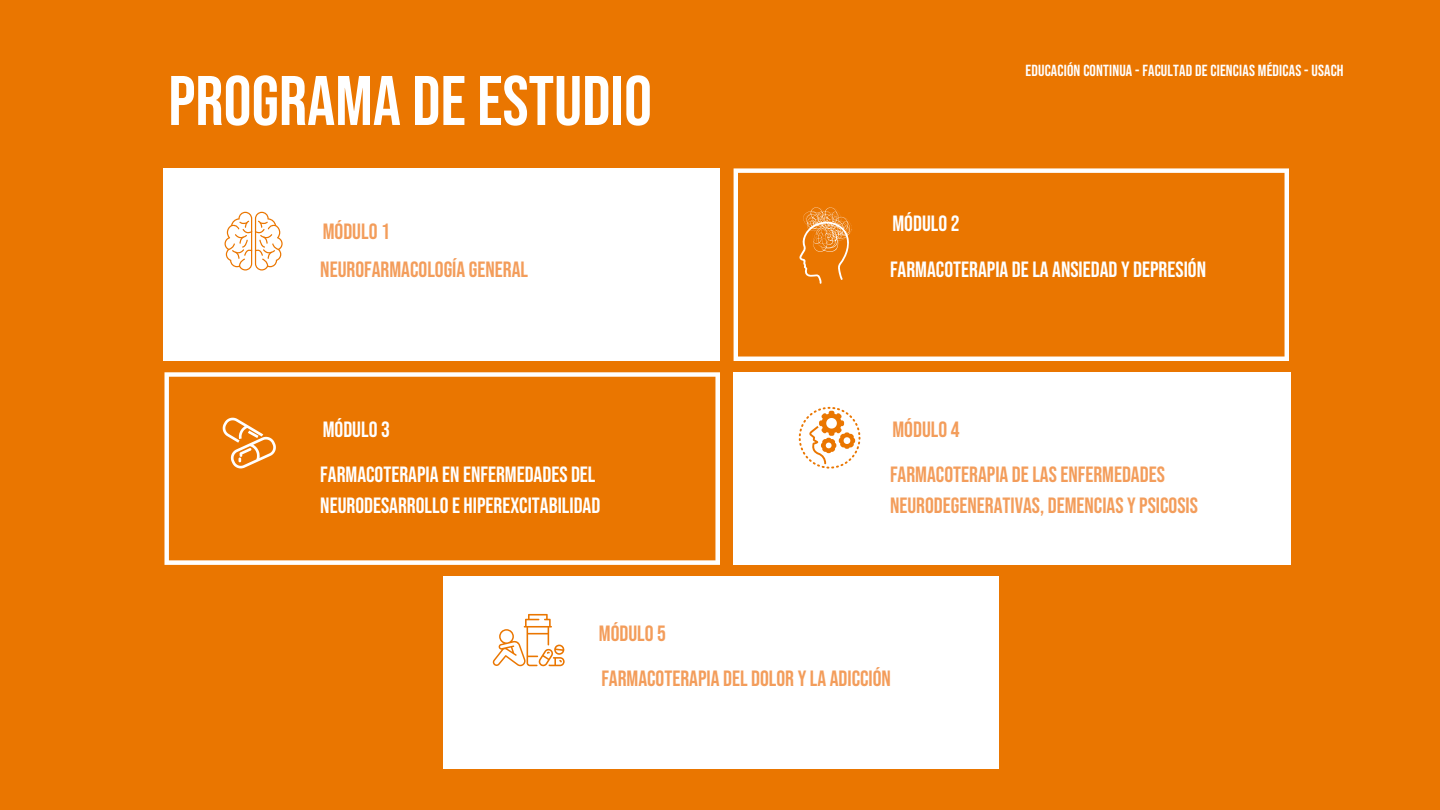
<style>
.page{position:relative;width:1440px;height:810px;background:#ea7600}
.page>*{position:absolute;margin:0;border:0;box-sizing:border-box;transform-origin:0 0}
.t1{font:70px "Bebas Neue";color:#fff}
.t2{font:22px/30.8px "Bebas Neue";color:#f39d5b}
.t3{font:22px/30.8px "Bebas Neue";color:#fff}
.t4{font:16px "Bebas Neue";letter-spacing:.01em;color:#fff}
</style>
<div class="page">
<svg style="left:164px;top:372px;width:556px;height:193px"></svg>
<svg style="left:734px;top:168px;width:555px;height:193px"></svg>
<div style="left:163px;top:168px;width:557px;height:193px;background:#fff"></div>
<div style="left:734px;top:372px;width:557px;height:193px;background:#fff"></div>
<div style="left:443px;top:576px;width:556px;height:192px;background:#fff"></div>
<svg style="left:225px;top:212px;width:57px;height:59px"></svg>
<svg style="left:799px;top:207px;width:53px;height:77px"></svg>
<svg style="left:223px;top:418px;width:53px;height:50px"></svg>
<svg style="left:799px;top:407px;width:61px;height:61px"></svg>
<svg style="left:493px;top:614px;width:72px;height:52px"></svg>
<h1 class="t1" style="left:168px;top:62px;width:485px">PROGRAMA DE ESTUDIO</h1>
<p class="t2" style="left:323px;top:217px;width:69px">MÓDULO 1</p>
<p class="t2" style="left:320px;top:255px;width:209px">NEUROFARMACOLOGÍA GENERAL</p>
<h3 class="t3" style="left:323px;top:415px;width:69px">MÓDULO 3</h3>
<h2 class="t3" style="left:320px;top:460px;width:282px">FARMACOTERAPIA EN ENFERMEDADES DEL<br>NEURODESARROLLO E HIPEREXCITABILIDAD</h2>
<h2 class="t3" style="left:892px;top:209px;width:69px">MÓDULO 2</h2>
<p class="t4" style="left:1025px;top:61px;width:320px">EDUCACIÓN CONTINUA - FACULTAD DE CIENCIAS MÉDICAS - USACH</p>
<p class="t3" style="left:890px;top:255px;width:318px">FARMACOTERAPIA DE LA ANSIEDAD Y DEPRESIÓN</p>
<p class="t2" style="left:892px;top:415px;width:69px">MÓDULO 4</p>
<h3 class="t2" style="left:890px;top:460px;width:309px">FARMACOTERAPIA DE LAS ENFERMEDADES<br>NEURODEGENERATIVAS, DEMENCIAS Y PSICOSIS</h3>
<h2 class="t2" style="left:599px;top:619px;width:69px">MÓDULO 5</h2>
<h3 class="t2" style="left:601px;top:664px;width:291px">FARMACOTERAPIA DEL DOLOR Y LA ADICCIÓN</h3>
</div>
